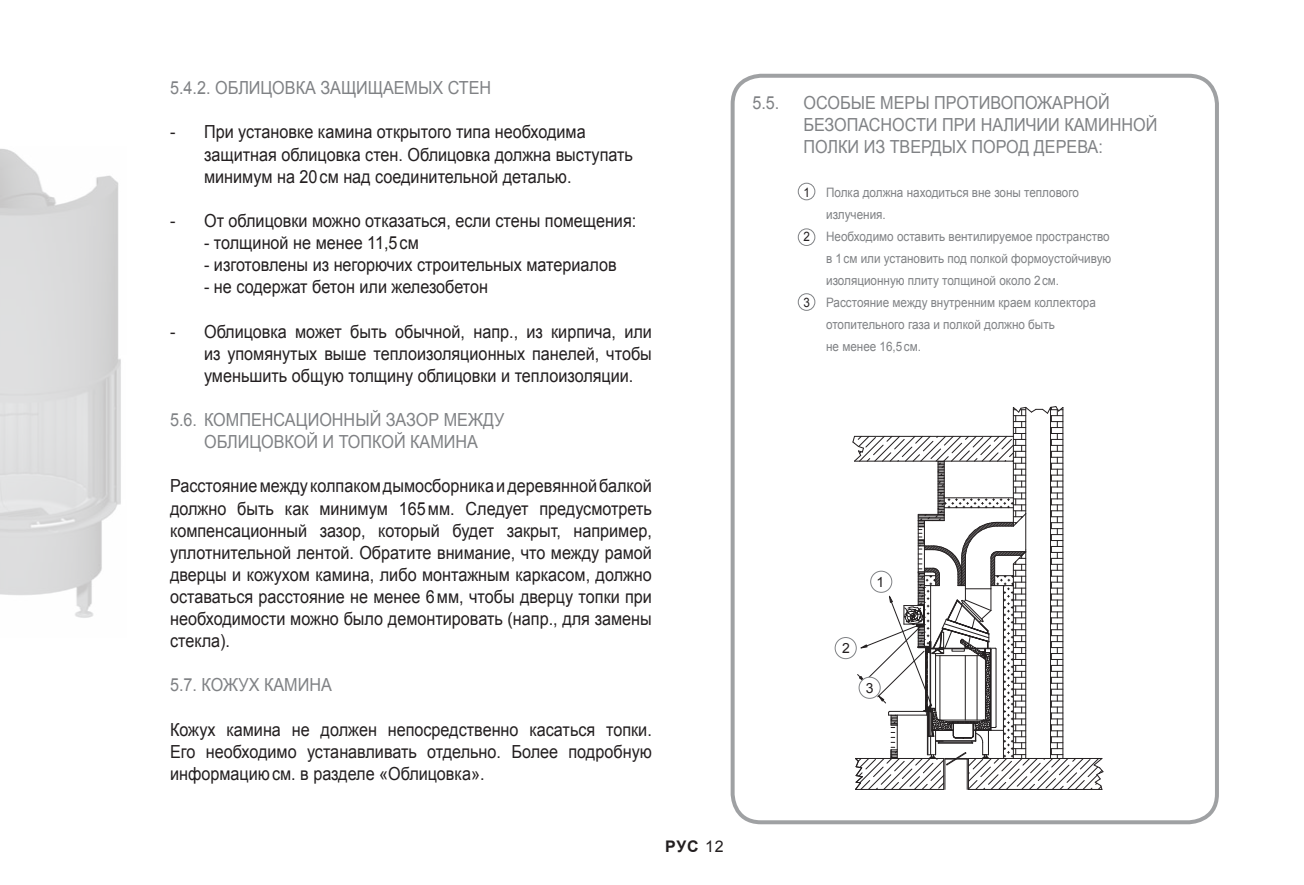
<style>
.page{position:relative;width:1304px;height:885px;background:#fff}
.page>*{position:absolute;margin:0;border:0;box-sizing:border-box;transform-origin:0 0}
.t1{font:18px/22.2px "Arial";color:#231f20;text-align:justify;scale:.9 1}
.t2{font:18px/22px "Arial";color:#808285;scale:.9 1}
.t3{font:700 16px "Arial";color:#231f20}
.t4{font:14px "Arial";color:#231f20}
.t5{font:13px "Arial";color:#808285;scale:.9 1}
.s1{font-weight:400}
.s2{color:#231f20}
</style>
<div class="page">
<div style="left:731px;top:74px;width:488px;height:750px;border:4px solid #808285;border-radius:28px"></div>
<svg style="left:852px;top:406px;width:252px;height:384px"></svg>
<hr style="left:1025px;top:407px;width:1px;height:106px;background:#231f20">
<div style="left:798px;top:183px;width:17px;height:17px;border:1px solid #808285;border-radius:50%"></div>
<div style="left:798px;top:228px;width:17px;height:18px;border:1px solid #808285;border-radius:50%"></div>
<div style="left:798px;top:293px;width:17px;height:18px;border:1px solid #808285;border-radius:50%"></div>
<div style="left:871px;top:571px;width:21px;height:21px;background:#fff;border-radius:50%"></div>
<div style="left:870px;top:570px;width:22px;height:22px;border:1px solid #808285;border-radius:50%"></div>
<div style="left:835px;top:637px;width:21px;height:21px;background:#fff;border-radius:50%"></div>
<div style="left:835px;top:637px;width:22px;height:22px;border:1px solid #808285;border-radius:50%"></div>
<div style="left:859px;top:677px;width:21px;height:21px;background:#fff;border-radius:50%"></div>
<div style="left:859px;top:676px;width:22px;height:22px;border:1px solid #808285;border-radius:50%"></div>
<img style="left:0;top:148px;width:121px;height:470px">
<p class="t2" style="left:170px;top:77px;width:358px">5.4.2. ОБЛИЦОВКА ЗАЩИЩАЕМЫХ СТЕН</p>
<p class="t1" style="left:204px;top:121px;width:478px;text-align:left;text-indent:-34px">- При установке камина открытого типа необходима защитная облицовка стен. Облицовка должна выступать минимум на 20см над соединительной деталью.</p>
<p class="t1" style="left:170px;top:210px;width:520px">- От облицовки можно отказаться, если стены помещения:</p>
<p class="t1" style="left:204px;top:232px;width:240px">- толщиной не менее 11,5см</p>
<p class="t1" style="left:204px;top:254px;width:460px">- изготовлены из негорючих строительных материалов</p>
<p class="t1" style="left:204px;top:276px;width:317px">- не содержат бетон или железобетон</p>
<p class="t1" style="left:204px;top:320px;width:499px;text-indent:-34px">- Облицовка может быть обычной, напр., из кирпича, или из упомянутых выше теплоизоляционных панелей, чтобы уменьшить общую толщину облицовки и теплоизоляции.</p>
<p class="t2" style="left:170px;top:409px;width:373px;text-align:center">5.6. КОМПЕНСАЦИОННЫЙ ЗАЗОР МЕЖДУ<br>ОБЛИЦОВКОЙ И ТОПКОЙ КАМИНА</p>
<p class="t1" style="left:170px;top:475px;width:537px">Расстояние между колпаком дымосборника и деревянной балкой должно быть как минимум 165мм. Следует предусмотреть компенсационный зазор, который будет закрыт, например, уплотнительной лентой. Обратите внимание, что между рамой дверцы и кожухом камина, либо монтажным каркасом, должно оставаться расстояние не менее 6мм, чтобы дверцу топки при необходимости можно было демонтировать (напр., для замены стекла).</p>
<p class="t2" style="left:170px;top:674px;width:181px">5.7. КОЖУХ КАМИНА</p>
<p class="t1" style="left:170px;top:718px;width:537px">Кожух камина не должен непосредственно касаться топки.<br>Его необходимо устанавливать отдельно. Более подробную информациюсм. в разделе «Облицовка».</p>
<p class="t3" style="left:665px;top:836px;width:60px">РУС <span class="s1">12</span></p>
<p class="t2" style="left:752px;top:92px;width:32px">5.5.</p>
<p class="t2" style="left:803px;top:92px;width:395px">ОСОБЫЕ МЕРЫ ПРОТИВОПОЖАРНОЙ<br>БЕЗОПАСНОСТИ ПРИ НАЛИЧИИ КАМИННОЙ<br>ПОЛКИ ИЗ ТВЕРДЫХ ПОРОД ДЕРЕВА:</p>
<p class="t5" style="left:803px;top:184px;width:307px"><span class="s2">1</span> Полка должна находиться вне зоны теплового</p>
<p class="t5" style="left:826px;top:206px;width:68px">излучения.</p>
<p class="t5" style="left:803px;top:228px;width:342px"><span class="s2">2</span> Необходимо оставить вентилируемое пространство</p>
<p class="t5" style="left:826px;top:250px;width:318px">в 1см или установить под полкой формоустойчивую</p>
<p class="t5" style="left:826px;top:272px;width:260px">изоляционную плиту толщиной около 2см.</p>
<p class="t5" style="left:803px;top:294px;width:326px"><span class="s2">3</span> Расстояние между внутренним краем коллектора</p>
<p class="t5" style="left:826px;top:316px;width:256px">отопительного газа и полкой должно быть</p>
<p class="t5" style="left:826px;top:338px;width:107px">не менее 16,5см.</p>
<p class="t4" style="left:876px;top:572px;width:9px">1</p>
<p class="t4" style="left:842px;top:639px;width:9px">2</p>
<p class="t4" style="left:866px;top:679px;width:9px">3</p>
</div>
